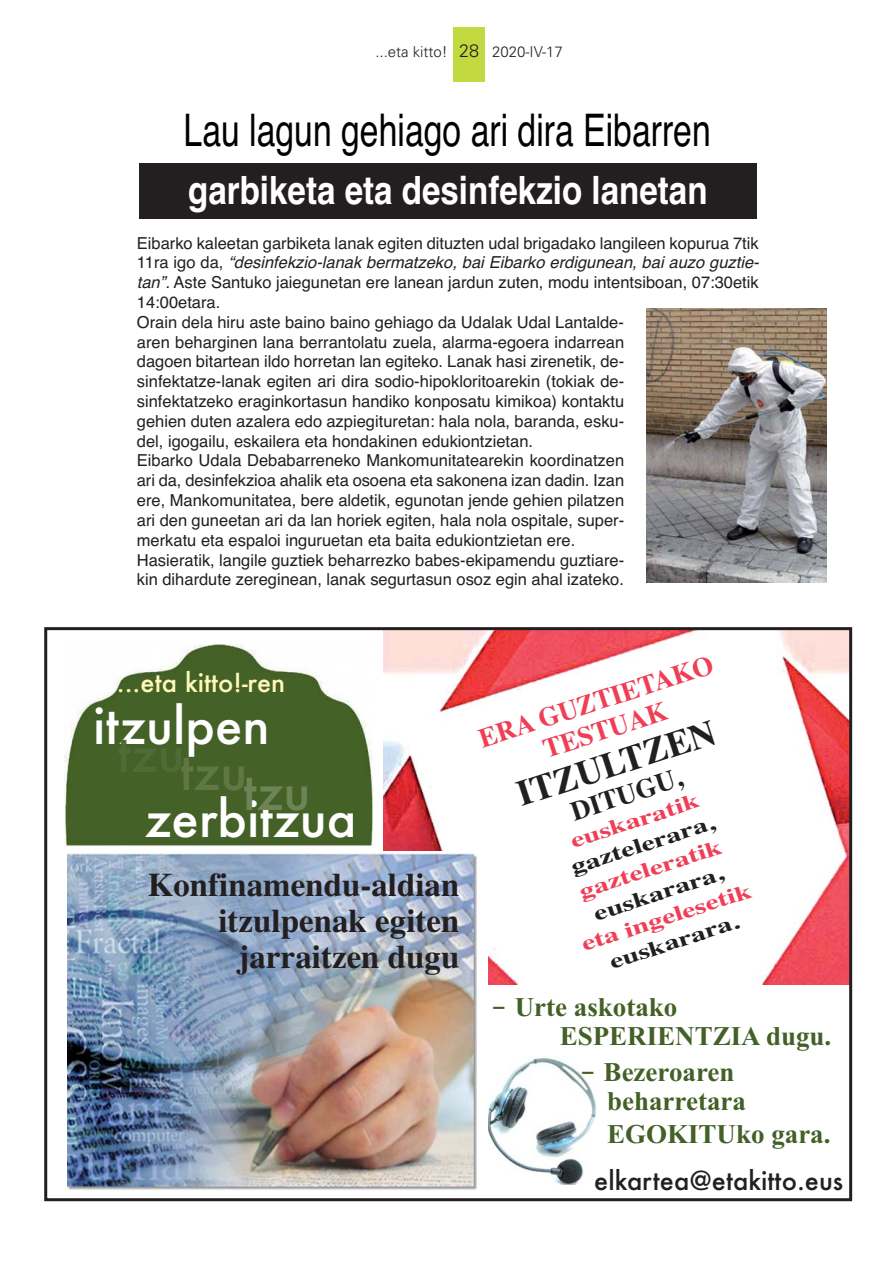
<style>
.page{position:relative;width:893px;height:1263px;background:#fff}
.page>*{position:absolute;margin:0;border:0;box-sizing:border-box;transform-origin:0 0}
.t1{font:500 49.5px/45.9px "Futura";color:#fff}
.t2{font:45px "Helvetica";color:#010000;scale:.75 1}
.t3{font:700 39px "Helvetica";color:#fff;scale:.85 1}
.t4{font:700 36px "Times";color:#231f20}
.t5{font:700 33px/36px "Times";color:#231f20;text-align:right}
.t6{font:700 27px/29.8px "Times New Roman";color:#436026}
.t7{font:700 27px/29.7px "Times";color:#ef3f56;text-align:center}
.t8{font:700 27px "Times";color:#231f20}
.t9{font:500 25.5px "Futura";color:#231f20}
.t10{font:500 25.5px "Futura";color:#fff9b8}
.t11{font:700 21px "Times";color:#ef3f56;scale:1.4 1}
.t12{font:700 21px "Times";color:#231f20;scale:1.4 1}
.t13{font:300 18px "Univers";color:#231f20}
.t14{font:16.5px/19.8px "Helvetica";color:#231f20}
.t15{font:300 15px "Univers";color:#231f20}
.s1{font-style:italic}
.s2{color:#607745}
.s3{color:#6f8456}
.s4{font-family:"Lucida Grande"}
</style>
<div class="page">
<div style="left:454px;top:27px;width:31px;height:54px;background:#c3d940"></div>
<div style="left:139px;top:163px;width:618px;height:56px;background:#231f20"></div>
<img style="left:647px;top:308px;width:179px;height:274px">
<img style="left:384px;top:631px;width:464px;height:353px">
<div style="left:44px;top:627px;width:808px;height:574px;border:3px solid #231f20"></div>
<img style="left:64px;top:644px;width:308px;height:202px">
<img style="left:488px;top:1057px;width:108px;height:127px">
<div style="left:61px;top:851px;width:427px;height:342px;background:#fff"></div>
<img style="left:67px;top:854px;width:409px;height:336px">
<p class="t13" style="left:459px;top:44px;width:21px">28</p>
<p class="t15" style="left:375px;top:46px;width:74px">...eta kitto!</p>
<p class="t15" style="left:492px;top:46px;width:72px">2020-IV-17</p>
<h2 class="t2" style="left:184px;top:113px;width:704px">Lau lagun gehiago ari dira Eibarren</h2>
<h3 class="t3" style="left:188px;top:175px;width:613px">garbiketa eta desinfekzio lanetan</h3>
<p class="t14" style="left:137px;top:235px;width:624px">Eibarko kaleetan garbiketa lanak egiten dituzten udal brigadako langileen kopurua 7tik 11ra igo da, <span class="s1">“desinfekzio-lanak bermatzeko, bai Eibarko erdigunean, bai auzo guztie&shy;tan”.</span> Aste Santuko jaiegunetan ere lanean jardun zuten, modu intentsiboan, 07:30etik 14:00etara.<br>Orain dela hiru aste baino baino gehiago da Udalak Udal Lantalde-<br>aren beharginen lana berrantolatu zuela, alarma-egoera indarrean<br>dagoen bitartean ildo horretan lan egiteko. Lanak hasi zirenetik, de-<br>sinfektatze-lanak egiten ari dira sodio-hipokloritoarekin (tokiak de-<br>sinfektatzeko eraginkortasun handiko konposatu kimikoa) kontaktu<br>gehien duten azalera edo azpiegituretan: hala nola, baranda, esku-<br>del, igogailu, eskailera eta hondakinen edukiontzietan.<br>Eibarko Udala Debabarreneko Mankomunitatearekin koordinatzen<br>ari da, desinfekzioa ahalik eta osoena eta sakonena izan dadin. Izan<br>ere, Mankomunitatea, bere aldetik, egunotan jende gehien pilatzen<br>ari den guneetan ari da lan horiek egiten, hala nola ospitale, super-<br>merkatu eta espaloi inguruetan eta baita edukiontzietan ere.<br>Hasieratik, langile guztiek beharrezko babes-ekipamendu guztiare-<br>kin dihardute zereginean, lanak segurtasun osoz egin ahal izateko.</p>
<h3 class="t10" style="left:117px;top:668px;width:170px">...eta kitto!-ren</h3>
<h1 class="t1" style="left:180px;top:704px;width:132px;text-indent:-87px">itzulpen <span class="s2">tzu</span><span class="s3">tzu</span></h1>
<h1 class="t1" style="left:145px;top:797px;width:213px">zerbitzua</h1>
<h3 class="t5" style="left:148px;top:870px;width:313px">Konfinamendu-aldian itzulpenak egiten jarraitzen dugu</h3>
<h3 class="t7" style="left:476px;top:727px;width:246px;rotate:-18deg">ERA GUZTIETAKO<br>TESTUAK</h3>
<h3 class="t4" style="left:514px;top:783px;width:208px;rotate:-18deg">ITZULTZEN</h3>
<h3 class="t8" style="left:569px;top:803px;width:116px;rotate:-18deg">DITUGU,</h3>
<p class="t11" style="left:569px;top:834px;width:97px;rotate:-18deg">euskaratik</p>
<p class="t12" style="left:570px;top:861px;width:108px;rotate:-18deg">gaztelerara,</p>
<p class="t11" style="left:578px;top:885px;width:108px;rotate:-18deg">gazteleratik</p>
<p class="t12" style="left:592px;top:907px;width:98px;rotate:-18deg">euskarara,</p>
<p class="t11" style="left:580px;top:938px;width:128px;rotate:-18deg">eta ingelesetik</p>
<p class="t12" style="left:608px;top:956px;width:98px;rotate:-18deg">euskarara.</p>
<h3 class="t6" style="left:560px;top:994px;width:273px;text-indent:-68px"><span class="s4">–</span> Urte askotako<br>ESPERIENTZIA dugu.</h3>
<h3 class="t6" style="left:607px;top:1060px;width:140px;text-indent:-26px"><span class="s4">–</span> Bezeroaren beharretara</h3>
<h3 class="t6" style="left:607px;top:1122px;width:225px">EGOKITUko gara.</h3>
<h3 class="t9" style="left:594px;top:1167px;width:251px">elkartea@etakitto.eus</h3>
</div>
